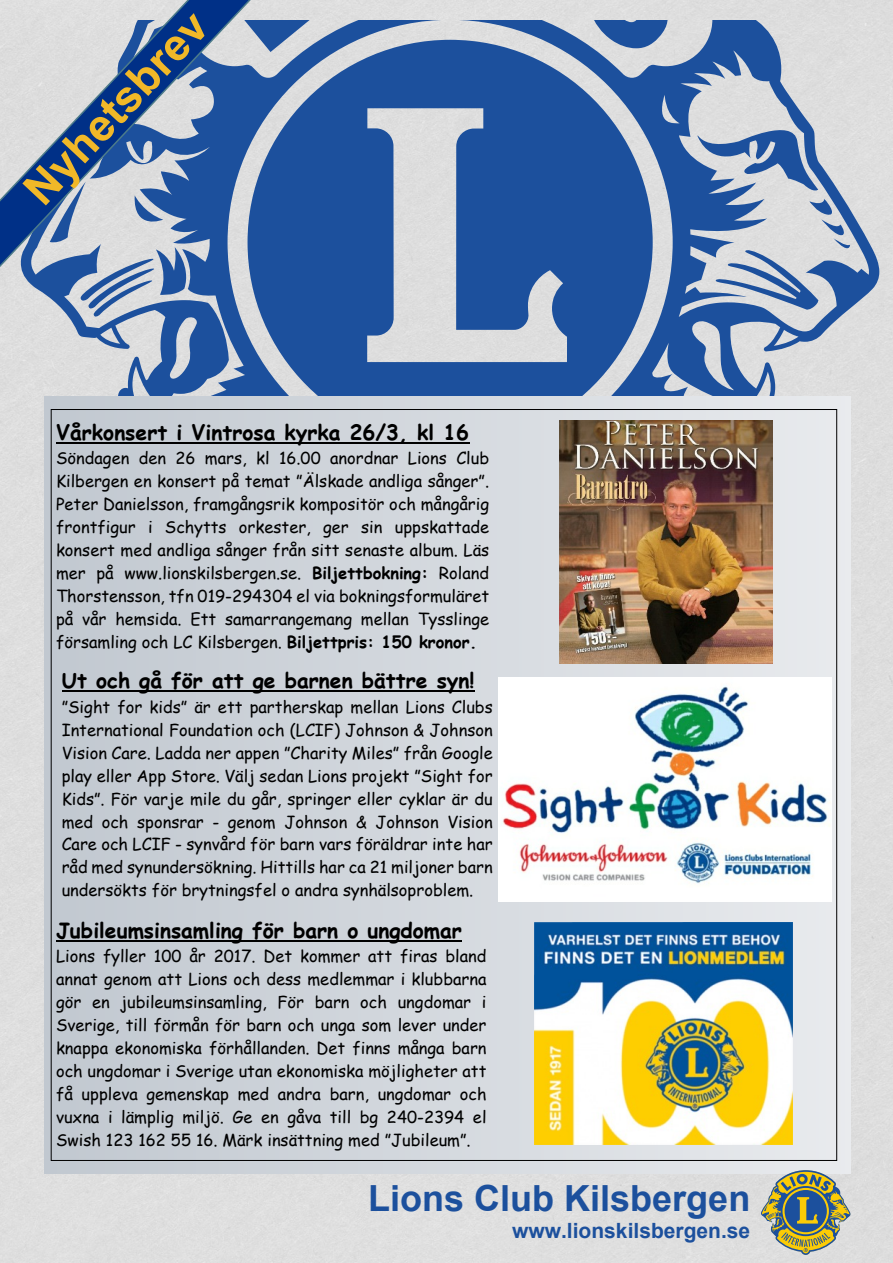
<style>
.page{position:relative;width:893px;height:1263px;background:#dedede}
.page>*{position:absolute;margin:0;border:0;box-sizing:border-box;transform-origin:0 0}
.t1{font:700 45px "Arial";color:#f1b828}
.t2{font:700 36px "Arial";color:#1c509d}
.t3{font:700 21px "Comic Sans MS";color:#000}
.t4{font:700 21px "Arial";color:#1c509d}
.t5{font:16.5px/23px "Comic Sans MS";color:#000;text-align:justify}
.s1{font-weight:700}
</style>
<div class="page">
<svg style="left:21px;top:21px;width:858px;height:470px;background:#708db9"></svg>
<svg style="left:0;top:0;width:259px;height:272px;background:#7e95ba"></svg>
<div style="left:44px;top:397px;width:806px;height:776px;background:linear-gradient(to right,#c2c9d1,#e3e5e7)"></div>
<hr style="left:56px;top:442px;width:413px;height:2px;background:#000">
<hr style="left:62px;top:690px;width:412px;height:2px;background:#000">
<hr style="left:56px;top:940px;width:406px;height:2px;background:#000">
<svg style="left:761px;top:1170px;width:89px;height:85px;background:#9ea283"></svg>
<img style="left:498px;top:677px;width:333px;height:224px">
<img style="left:534px;top:923px;width:258px;height:221px">
<img style="left:559px;top:420px;width:213px;height:244px">
<h1 class="t1" style="left:20px;top:186px;width:247px;rotate:-47deg">Nyhetsbrev</h1>
<p class="t3" style="left:56px;top:423px;width:415px">Vårkonsert i Vintrosa kyrka 26/3, kl 16</p>
<p class="t5" style="left:56px;top:449px;width:435px">Söndagen den 26 mars, kl 16.00 anordnar Lions Club Kilbergen en konsert på temat ”Älskade andliga sånger”.<br>Peter Danielsson, framgångsrik kompositör och mångårig frontfigur i Schytts orkester, ger sin uppskattade konsert med andliga sånger från sitt senaste album. Läs mer på www.lionskilsbergen.se. <span class="s1">Biljettbokning:</span> Roland Thorstensson, tfn 019-294304 el via bokningsformuläret på vår hemsida. Ett samarrangemang mellan Tysslinge församling och LC Kilsbergen. <span class="s1">Biljettpris: 150 kronor.</span></p>
<p class="t3" style="left:62px;top:672px;width:414px">Ut och gå för att ge barnen bättre syn!</p>
<p class="t5" style="left:62px;top:697px;width:433px">”Sight for kids” är ett partherskap mellan Lions Clubs International Foundation och (LCIF) Johnson &amp; Johnson Vision Care. Ladda ner appen ”Charity Miles” från Google play eller App Store. Välj sedan Lions projekt ”Sight for Kids”. För varje mile du går, springer eller cyklar är du med och sponsrar - genom Johnson &amp; Johnson Vision Care och LCIF - synvård för barn vars föräldrar inte har råd med synundersökning. Hittills har ca 21 miljoner barn undersökts för brytningsfel o andra synhälsoproblem.</p>
<p class="t3" style="left:56px;top:921px;width:407px">Jubileumsinsamling för barn o ungdomar</p>
<p class="t5" style="left:56px;top:946px;width:432px">Lions fyller 100 år 2017. Det kommer att firas bland annat genom att Lions och dess medlemmar i klubbarna gör en jubileumsinsamling, För barn och ungdomar i Sverige, till förmån för barn och unga som lever under knappa ekonomiska förhållanden. Det finns många barn och ungdomar i Sverige utan ekonomiska möjligheter att få uppleva gemenskap med andra barn, ungdomar och vuxna i lämplig miljö. Ge en gåva till bg 240-2394 el Swish 123 162 55 16. Märk insättning med ”Jubileum”.</p>
<h2 class="t2" style="left:368px;top:1184px;width:384px">Lions Club Kilsbergen</h2>
<p class="t4" style="left:512px;top:1223px;width:240px">www.lionskilsbergen.se</p>
</div>
